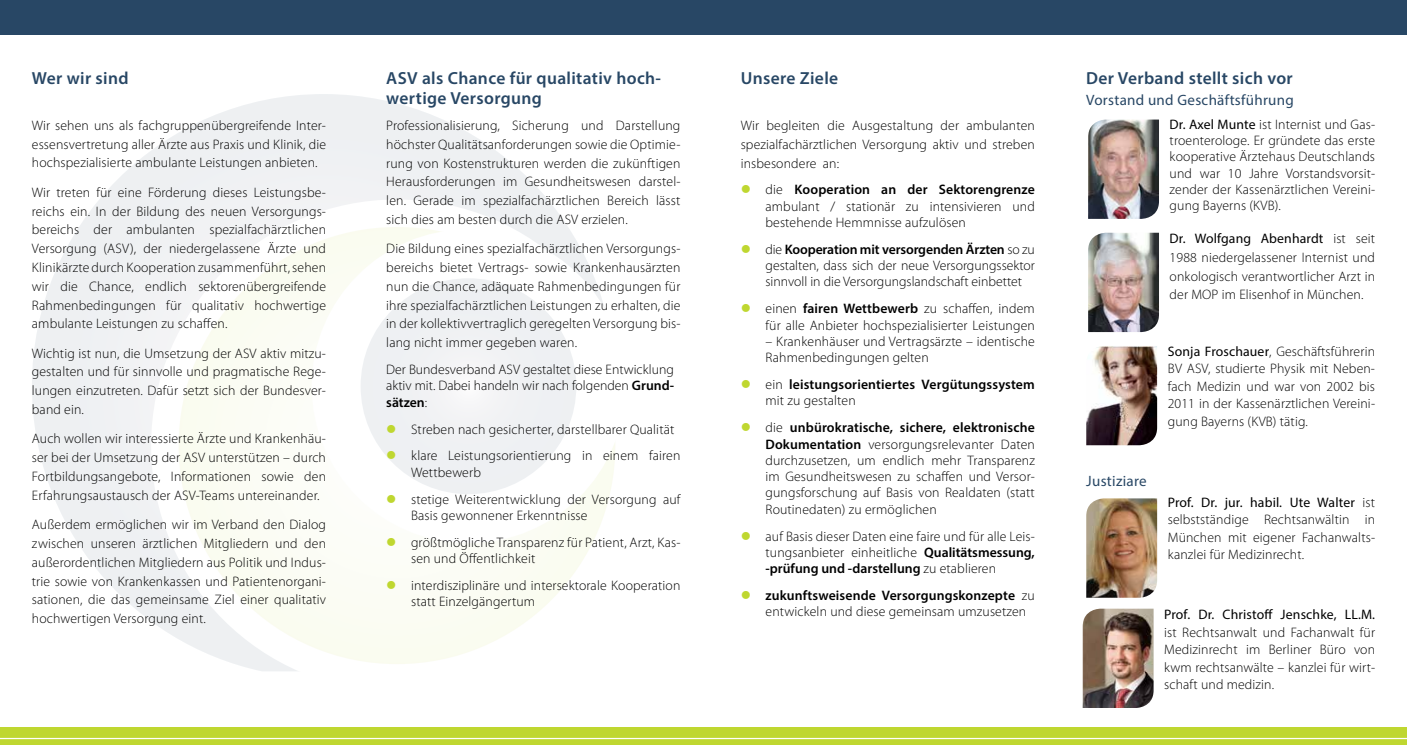
<style>
.page{position:relative;width:1407px;height:745px;background:#fff}
.page>*{position:absolute;margin:0;border:0;box-sizing:border-box;transform-origin:0 0}
.t1{font:600 17.5px/20px "Myriad Pro";letter-spacing:.02em;color:#284765}
.t2{font:15px "Myriad Pro";letter-spacing:.02em;color:#284765}
.t3{font:300 13.75px/18.8px "Myriad Pro";letter-spacing:.01em;color:#000;text-align:justify}
.t4{font:600 13.75px/16.2px "Myriad Pro";letter-spacing:.01em;color:#000}
.t5{font:13.75px "Myriad Pro";letter-spacing:.01em;color:#000}
.s1{font-weight:600}
.s2{color:#bfd730}
.s3{font-weight:300}
.s4{font-weight:400}
</style>
<div class="page">
<svg style="left:32px;top:94px;width:515px;height:527px"></svg>
<svg style="left:151px;top:199px;width:464px;height:472px"></svg>
<svg style="left:336px;top:254px;width:265px;height:264px"></svg>
<div style="left:312px;top:229px;width:313px;height:313px;border:49px solid #fff;border-radius:50%"></div>
<div style="left:0;top:0;width:1407px;height:34px;background:#284765"></div>
<div style="left:0;top:726px;width:1407px;height:18px;background:#bfd730"></div>
<hr style="left:0;top:737px;width:1407px;height:1px;background:#fff">
<img style="left:1088px;top:119px;width:71px;height:100px">
<img style="left:1088px;top:232px;width:71px;height:100px">
<img style="left:1086px;top:346px;width:71px;height:99px">
<img style="left:1086px;top:498px;width:71px;height:99px">
<img style="left:1082px;top:608px;width:71px;height:99px">
<p class="t1" style="left:386px;top:68px;width:276px">ASV als Chance für qualitativ hoch&shy;wertige Versorgung</p>
<p class="t3" style="left:386px;top:116px;width:296px">Professionalisierung, Sicherung und Darstellung höchster Qualitätsanforderungen sowie die Optimie&shy;rung von Kostenstrukturen werden die zukünftigen Herausforderungen im Gesundheitswesen darstel&shy;len. Gerade im spezialfachärztlichen Bereich lässt sich dies am besten durch die ASV erzielen.</p>
<p class="t3" style="left:386px;top:239px;width:296px">Die Bildung eines spezialfachärztlichen Versorgungs&shy;bereichs bietet Vertrags- sowie Krankenhausärzten nun die Chance, adäquate Rahmenbedingungen für ihre spezialfachärztlichen Leistungen zu erhalten, die in der kollektivvertraglich geregelten Versorgung bis&shy;lang nicht immer gegeben waren.</p>
<p class="t3" style="left:386px;top:361px;width:289px;line-height:16.2px">Der Bundesverband ASV gestaltet diese Entwicklung aktiv mit. Dabei handeln wir nach folgenden <span class="s1">Grund&shy;sätzen</span>:</p>
<p class="t3" style="left:386px;top:419px;width:289px"><span class="s2">●</span> Streben nach gesicherter, darstellbarer Qualität</p>
<p class="t3" style="left:411px;top:447px;width:271px;line-height:16.2px;text-indent:-25px"><span class="s2">●</span> klare Leistungsorientierung in einem fairen<br>Wettbewerb</p>
<p class="t3" style="left:411px;top:490px;width:271px;line-height:16.2px;text-indent:-25px"><span class="s2">●</span> stetige Weiterentwicklung der Versorgung auf<br>Basis gewonnener Erkenntnisse</p>
<p class="t3" style="left:411px;top:533px;width:271px;line-height:16.2px;text-indent:-25px"><span class="s2">●</span> größtmögliche Transparenz für Patient, Arzt, Kas&shy;sen und Öffentlichkeit</p>
<p class="t3" style="left:411px;top:576px;width:271px;line-height:16.2px;text-indent:-25px"><span class="s2">●</span> interdisziplinäre und intersektorale Kooperation statt Einzelgängertum</p>
<p class="t1" style="left:32px;top:68px;width:98px">Wer wir sind</p>
<p class="t1" style="left:741px;top:68px;width:99px">Unsere Ziele</p>
<p class="t3" style="left:741px;top:116px;width:296px">Wir begleiten die Ausgestaltung der ambulanten spezialfachärztlichen Versorgung aktiv und streben insbesondere an:</p>
<p class="t3" style="left:765px;top:181px;width:271px;line-height:16.2px;text-indent:-25px"><span class="s2">●</span> die <span class="s1">Kooperation an der Sektorengrenze </span>ambulant / stationär zu intensivieren und bestehende Hemmnisse aufzulösen</p>
<p class="t3" style="left:765px;top:241px;width:271px;line-height:16.2px;text-indent:-25px"><span class="s2">●</span> die <span class="s1">Kooperation mit versorgenden Ärzten</span> so zu gestalten, dass sich der neue Versorgungssektor sinnvoll in die Versorgungslandschaft einbettet</p>
<p class="t3" style="left:741px;top:300px;width:296px;line-height:16.2px;text-align:right"><span class="s2">●</span> einen <span class="s1">fairen Wettbewerb</span> zu schaffen, indem für alle Anbieter hochspezialisierter Leistungen</p>
<p class="t3" style="left:765px;top:333px;width:271px;line-height:16.2px">– Krankenhäuser und Vertragsärzte – identische<br>Rahmenbedingungen gelten</p>
<p class="t4" style="left:765px;top:376px;width:271px;text-indent:-25px"><span class="s2">●</span> <span class="s3">ein</span> leistungsorientiertes Vergütungssystem <span class="s3">mit zu gestalten</span></p>
<p class="t3" style="left:765px;top:419px;width:271px;line-height:16.2px;text-indent:-25px"><span class="s2">●</span> die <span class="s1">unbürokratische, sichere, elektronische Dokumentation</span> versorgungsrelevanter Daten durchzusetzen, um endlich mehr Transparenz im Gesundheitswesen zu schaffen und Versor&shy;gungsforschung auf Basis von Realdaten (statt Routinedaten) zu ermöglichen</p>
<p class="t3" style="left:765px;top:527px;width:271px;line-height:16.2px;text-indent:-25px"><span class="s2">●</span> auf Basis dieser Daten eine faire und für alle Leis&shy;tungsanbieter einheitliche <span class="s1">Qualitätsmessung, -prüfung und -darstellung</span> zu etablieren</p>
<p class="t3" style="left:765px;top:586px;width:271px;line-height:16.2px;text-indent:-25px"><span class="s2">●</span> <span class="s1">zukunftsweisende Versorgungskonzepte</span> zu entwickeln und diese gemeinsam umzusetzen</p>
<p class="t3" style="left:32px;top:116px;width:296px">Wir sehen uns als fachgruppenübergreifende Inter&shy;essensvertretung aller Ärzte aus Praxis und Klinik, die hochspezialisierte ambulante Leistungen anbieten.</p>
<p class="t3" style="left:32px;top:183px;width:296px">Wir treten für eine Förderung dieses Leistungsbe&shy;reichs ein. In der Bildung des neuen Versorgungs&shy;bereichs der ambulanten spezialfachärztlichen Versorgung (ASV), der niedergelassene Ärzte und Klinikärzte durch Kooperation zusammenführt, sehen wir die Chance, endlich sektorenübergreifende Rahmenbedingungen für qualitativ hochwertige ambulante Leistungen zu schaffen.</p>
<p class="t3" style="left:32px;top:343px;width:296px">Wichtig ist nun, die Umsetzung der ASV aktiv mitzu&shy;gestalten und für sinnvolle und pragmatische Rege&shy;lungen einzutreten. Dafür setzt sich der Bundesver&shy;band ein.</p>
<p class="t3" style="left:32px;top:429px;width:296px">Auch wollen wir interessierte Ärzte und Krankenhäu&shy;ser bei der Umsetzung der ASV unterstützen – durch Fortbildungsangebote, Informationen sowie den Erfahrungsaustausch der ASV-Teams untereinander.</p>
<p class="t3" style="left:32px;top:514px;width:296px">Außerdem ermöglichen wir im Verband den Dialog zwischen unseren ärztlichen Mitgliedern und den außerordentlichen Mitgliedern aus Politik und Indus&shy;trie sowie von Krankenkassen und Patientenorgani&shy;sationen, die das gemeinsame Ziel einer qualitativ hochwertigen Versorgung eint.</p>
<p class="t1" style="left:1086px;top:68px;width:208px">Der Verband stellt sich vor</p>
<p class="t2" style="left:1086px;top:91px;width:209px">Vorstand und Geschäftsführung</p>
<p class="t3" style="left:1169px;top:116px;width:207px;line-height:16.2px"><span class="s4">Dr. Axel Munte</span> ist Internist und Gas&shy;troenterologe. Er gründete das erste kooperative Ärztehaus Deutschlands und war 10 Jahre Vorstandsvorsit&shy;zender der Kassenärztlichen Vereini&shy;gung Bayerns (KVB).</p>
<p class="t3" style="left:1169px;top:229px;width:207px"><span class="s4">Dr. Wolfgang Abenhardt</span> ist seit 1988 niedergelassener Internist und onkologisch verantwortlicher Arzt in der MOP im Elisenhof in München.</p>
<p class="t2" style="left:1086px;top:471px;width:62px">Justiziare</p>
<p class="t3" style="left:1168px;top:342px;width:209px;line-height:17.5px"><span class="s4">Sonja Froschauer</span>, Geschäftsführerin BV ASV, studierte Physik mit Neben&shy;fach Medizin und war von 2002 bis 2011 in der Kassenärztlichen Vereini&shy;gung Bayerns (KVB) tätig.</p>
<p class="t3" style="left:1168px;top:493px;width:209px;line-height:17.5px"><span class="s4">Prof. Dr. jur. habil. Ute Walter</span> ist selbstständige Rechtsanwältin in München mit eigener Fachanwalts&shy;kanzlei für Medizinrecht.</p>
<p class="t5" style="left:1164px;top:605px;width:212px">Prof. Dr. Christoff Jenschke, LL.M.</p>
<p class="t3" style="left:1164px;top:622px;width:212px;line-height:17.5px">ist Rechtsanwalt und Fachanwalt für Medizinrecht im Berliner Büro von kwm rechtsanwälte – kanzlei für wirt&shy;schaft und medizin.</p>
</div>
